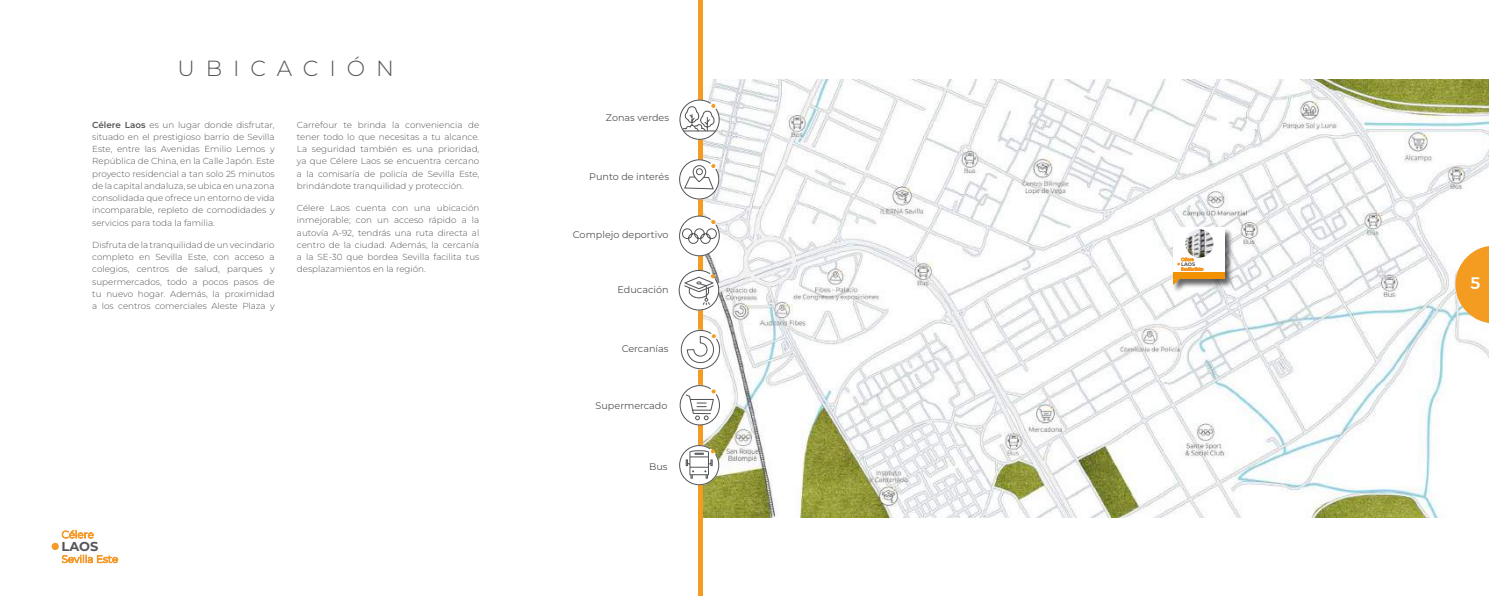
<style>
.page{position:relative;width:1489px;height:596px;background:#fff}
.page>*{position:absolute;margin:0;border:0;box-sizing:border-box;transform-origin:0 0}
.t1{font:300 21.88px "Montserrat";letter-spacing:.5em;color:#555559}
.t2{font:500 16.62px "Gontserrat";color:#fff}
.t3{font:700 12.95px "Montserrat";color:#555559}
.t4{font:300 10.24px "Montserrat";color:#f4992a}
.t5{font:9.62px "Montserrat";color:#555559}
.t6{font:300 8.75px/12.2px "Montserrat";color:#555559;text-align:justify}
.t7{font:700 4.99px "Montserrat";color:#555559}
.t8{font:300 4.02px "Montserrat";color:#f4992a}
.s1{font-weight:600}
</style>
<div class="page">
<svg style="left:62px;top:530px;width:31px;height:8px"></svg>
<div style="left:52px;top:542px;width:7px;height:7px;background:#f4992a;border-radius:50%"></div>
<img style="left:703px;top:80px;width:785px;height:437px">
<div style="left:698px;top:0;width:5px;height:595px;background:#f49b21"></div>
<svg style="left:1455px;top:245px;width:33px;height:78px"></svg>
<div style="left:1171px;top:227px;width:62px;height:67px;background:#000;opacity:.6"></div>
<div style="left:1172px;top:227px;width:52px;height:52px;background:#fff"></div>
<div style="left:1172px;top:272px;width:52px;height:7px;background:#f39200"></div>
<svg style="left:1172px;top:279px;width:7px;height:6px"></svg>
<img style="left:1184px;top:229px;width:29px;height:28px;border-radius:14px">
<svg style="left:1177px;top:258px;width:16px;height:7px"></svg>
<svg style="left:678px;top:79px;width:42px;height:347px"></svg>
<svg style="left:679px;top:445px;width:40px;height:40px"></svg>
<h1 class="t1" style="left:177px;top:54px;width:218px">UBICACIÓN</h1>
<p class="t6" style="left:92px;top:118px;width:184px"><span class="s1">Célere Laos</span> es un lugar donde disfrutar, situado en el prestigioso barrio de Sevilla Este, entre las Avenidas Emilio Lemos y República de China, en la Calle Japón. Este proyecto residencial a tan solo 25 minutos de la capital andaluza, se ubica en una zona consolidada que ofrece un entorno de vida incomparable, repleto de comodidades y servicios para toda la familia.</p>
<p class="t6" style="left:92px;top:238px;width:184px">Disfruta de la tranquilidad de un vecindario completo en Sevilla Este, con acceso a colegios, centros de salud, parques y supermercados, todo a pocos pasos de tu nuevo hogar. Además, la proximidad a los centros comerciales Aleste Plaza y</p>
<p class="t6" style="left:297px;top:118px;width:184px">Carrefour te brinda la conveniencia de tener todo lo que necesitas a tu alcance.<br>La seguridad también es una prioridad, ya que Célere Laos se encuentra cercano a la comisaría de policía de Sevilla Este, brindándote tranquilidad y protección.</p>
<p class="t6" style="left:297px;top:201px;width:184px">Célere Laos cuenta con una ubicación inmejorable; con un acceso rápido a la autovía A-92, tendrás una ruta directa al centro de la ciudad. Además, la cercanía a la SE-30 que bordea Sevilla facilita tus desplazamientos en la región.</p>
<h3 class="t3" style="left:62px;top:537px;width:38px">LAOS</h3>
<p class="t4" style="left:62px;top:552px;width:58px">Sevilla Este</p>
<p class="t5" style="left:606px;top:111px;width:65px">Zonas verdes</p>
<p class="t5" style="left:589px;top:170px;width:81px">Punto de interés</p>
<p class="t5" style="left:573px;top:228px;width:97px">Complejo deportivo</p>
<p class="t5" style="left:617px;top:283px;width:52px">Educación</p>
<p class="t5" style="left:621px;top:342px;width:48px">Cercanías</p>
<p class="t5" style="left:595px;top:399px;width:73px">Supermercado</p>
<p class="t5" style="left:649px;top:459px;width:20px">Bus</p>
<p class="t7" style="left:1180px;top:261px;width:16px">LAOS</p>
<p class="t8" style="left:1180px;top:266px;width:23px">Sevilla Este</p>
<h2 class="t2" style="left:1469px;top:270px;width:12px">5</h2>
</div>
